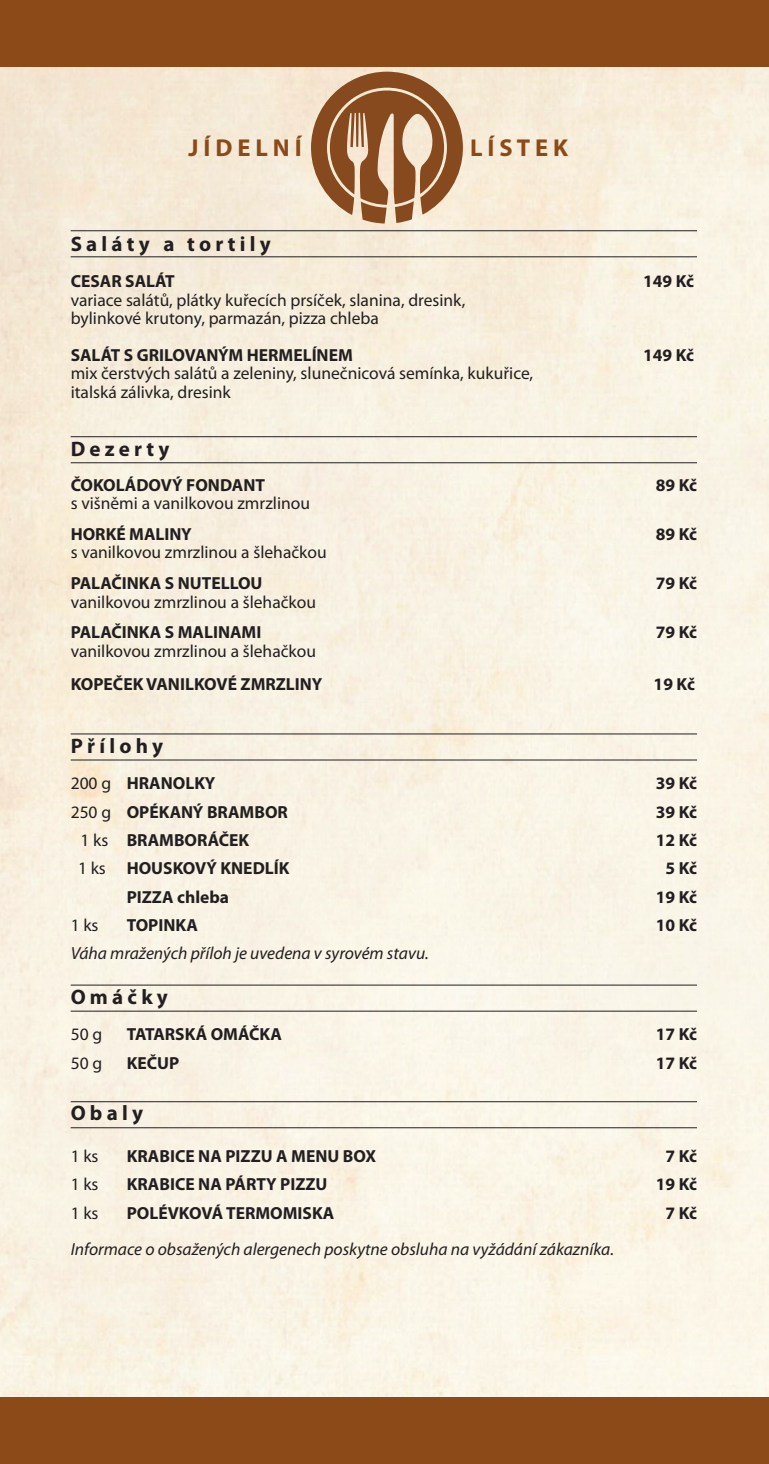
<style>
.page{position:relative;width:769px;height:1464px;background:#fff}
.page>*{position:absolute;margin:0;border:0;box-sizing:border-box;transform-origin:0 0}
.t1{font:700 24.5px "Myriad Pro";color:#8c4a18}
.t2{font:700 21px "Myriad Pro";color:#231f20}
.t3{font:700 17.5px "Myriad Pro";color:#231f20}
.t4{font:17.5px/18.4px "Myriad Pro";color:#231f20}
.t5{font:italic 17.5px "Myriad Pro";color:#231f20}
.s1{font-weight:400}
</style>
<div class="page">
<img style="left:0;top:67px;width:769px;height:1329px">
<div style="left:0;top:0;width:769px;height:67px;background:#8c4a18"></div>
<div style="left:0;top:1396px;width:769px;height:67px;background:#8c4a18"></div>
<svg style="left:311px;top:72px;width:152px;height:151px;background:#b48c6a"></svg>
<hr style="left:71px;top:256px;width:626px;height:1px;background:#231f20">
<hr style="left:71px;top:230px;width:626px;height:1px;background:#231f20">
<hr style="left:71px;top:759px;width:626px;height:1px;background:#231f20">
<hr style="left:71px;top:733px;width:626px;height:1px;background:#231f20">
<hr style="left:71px;top:462px;width:626px;height:1px;background:#231f20">
<hr style="left:71px;top:436px;width:626px;height:1px;background:#231f20">
<hr style="left:71px;top:1010px;width:626px;height:1px;background:#231f20">
<hr style="left:71px;top:984px;width:626px;height:1px;background:#231f20">
<hr style="left:71px;top:1127px;width:626px;height:1px;background:#231f20">
<hr style="left:71px;top:1101px;width:626px;height:1px;background:#231f20">
<h1 class="t1" style="left:188px;top:132px;width:115px">J Í D E L N Í</h1>
<h1 class="t1" style="left:470px;top:132px;width:100px">L Í S T E K</h1>
<p class="t2" style="left:71px;top:230px;width:202px">S a l á t y a t o r t i l y</p>
<p class="t3" style="left:71px;top:270px;width:106px">CESAR SALÁT</p>
<p class="t3" style="left:643px;top:270px;width:53px">149 Kč</p>
<p class="t4" style="left:71px;top:290px;width:396px">variace salátů, plátky kuřecích prsíček, slanina, dresink, bylinkové krutony, parmazán, pizza chleba</p>
<p class="t3" style="left:71px;top:343px;width:284px">SALÁT S GRILOVANÝM HERMELÍNEM</p>
<p class="t3" style="left:643px;top:343px;width:53px">149 Kč</p>
<p class="t4" style="left:71px;top:364px;width:464px">mix čerstvých salátů a zeleniny, slunečnicová semínka, kukuřice, italská zálivka, dresink</p>
<p class="t2" style="left:71px;top:435px;width:100px">D e z e r t y</p>
<p class="t3" style="left:71px;top:473px;width:196px">ČOKOLÁDOVÝ FONDANT</p>
<p class="t3" style="left:656px;top:473px;width:43px">89 Kč</p>
<p class="t4" style="left:71px;top:494px;width:241px">s višněmi a vanilkovou zmrzlinou</p>
<p class="t3" style="left:71px;top:523px;width:123px">HORKÉ MALINY</p>
<p class="t3" style="left:656px;top:523px;width:43px">89 Kč</p>
<p class="t4" style="left:71px;top:543px;width:258px">s vanilkovou zmrzlinou a šlehačkou</p>
<p class="t3" style="left:71px;top:572px;width:193px">PALAČINKA S NUTELLOU</p>
<p class="t3" style="left:656px;top:572px;width:43px">79 Kč</p>
<p class="t4" style="left:71px;top:592px;width:247px">vanilkovou zmrzlinou a šlehačkou</p>
<p class="t3" style="left:71px;top:621px;width:192px">PALAČINKA S MALINAMI</p>
<p class="t3" style="left:656px;top:621px;width:43px">79 Kč</p>
<p class="t4" style="left:71px;top:641px;width:247px">vanilkovou zmrzlinou a šlehačkou</p>
<p class="t3" style="left:71px;top:672px;width:253px">KOPEČEK VANILKOVÉ ZMRZLINY</p>
<p class="t3" style="left:654px;top:672px;width:43px">19 Kč</p>
<p class="t2" style="left:71px;top:732px;width:94px">P ř í l o h y</p>
<p class="t3" style="left:71px;top:772px;width:146px"><span class="s1">200 g</span> HRANOLKY</p>
<p class="t3" style="left:656px;top:772px;width:43px">39 Kč</p>
<p class="t3" style="left:71px;top:800px;width:219px"><span class="s1">250 g</span> OPÉKANÝ BRAMBOR</p>
<p class="t3" style="left:656px;top:800px;width:43px">39 Kč</p>
<p class="t3" style="left:81px;top:828px;width:170px"><span class="s1">1 ks</span> BRAMBORÁČEK</p>
<p class="t3" style="left:656px;top:828px;width:43px">12 Kč</p>
<p class="t3" style="left:78px;top:857px;width:213px"><span class="s1">1 ks</span> HOUSKOVÝ KNEDLÍK</p>
<p class="t3" style="left:665px;top:857px;width:33px">5 Kč</p>
<p class="t3" style="left:127px;top:885px;width:104px">PIZZA chleba</p>
<p class="t3" style="left:656px;top:885px;width:43px">19 Kč</p>
<p class="t4" style="left:71px;top:915px;width:29px">1 ks</p>
<p class="t3" style="left:127px;top:913px;width:73px">TOPINKA</p>
<p class="t3" style="left:656px;top:913px;width:43px">10 Kč</p>
<p class="t5" style="left:71px;top:942px;width:360px">Váha mražených příloh je uvedena v syrovém stavu.</p>
<p class="t2" style="left:71px;top:982px;width:99px">O m á č k y</p>
<p class="t4" style="left:71px;top:1025px;width:33px">50 g</p>
<p class="t3" style="left:127px;top:1023px;width:157px">TATARSKÁ OMÁČKA</p>
<p class="t3" style="left:656px;top:1023px;width:43px">17 Kč</p>
<p class="t4" style="left:71px;top:1053px;width:33px">50 g</p>
<p class="t3" style="left:127px;top:1051px;width:54px">KEČUP</p>
<p class="t3" style="left:656px;top:1051px;width:43px">17 Kč</p>
<p class="t2" style="left:71px;top:1099px;width:74px">O b a l y</p>
<p class="t4" style="left:71px;top:1146px;width:29px">1 ks</p>
<p class="t3" style="left:127px;top:1144px;width:251px">KRABICE NA PIZZU A MENU BOX</p>
<p class="t3" style="left:665px;top:1144px;width:33px">7 Kč</p>
<p class="t4" style="left:71px;top:1174px;width:29px">1 ks</p>
<p class="t3" style="left:127px;top:1172px;width:202px">KRABICE NA PÁRTY PIZZU</p>
<p class="t3" style="left:656px;top:1172px;width:43px">19 Kč</p>
<p class="t4" style="left:71px;top:1203px;width:29px">1 ks</p>
<p class="t3" style="left:127px;top:1201px;width:209px">POLÉVKOVÁ TERMOMISKA</p>
<p class="t3" style="left:665px;top:1201px;width:33px">7 Kč</p>
<p class="t5" style="left:71px;top:1238px;width:545px">Informace o obsažených alergenech poskytne obsluha na vyžádání zákazníka.</p>
</div>
